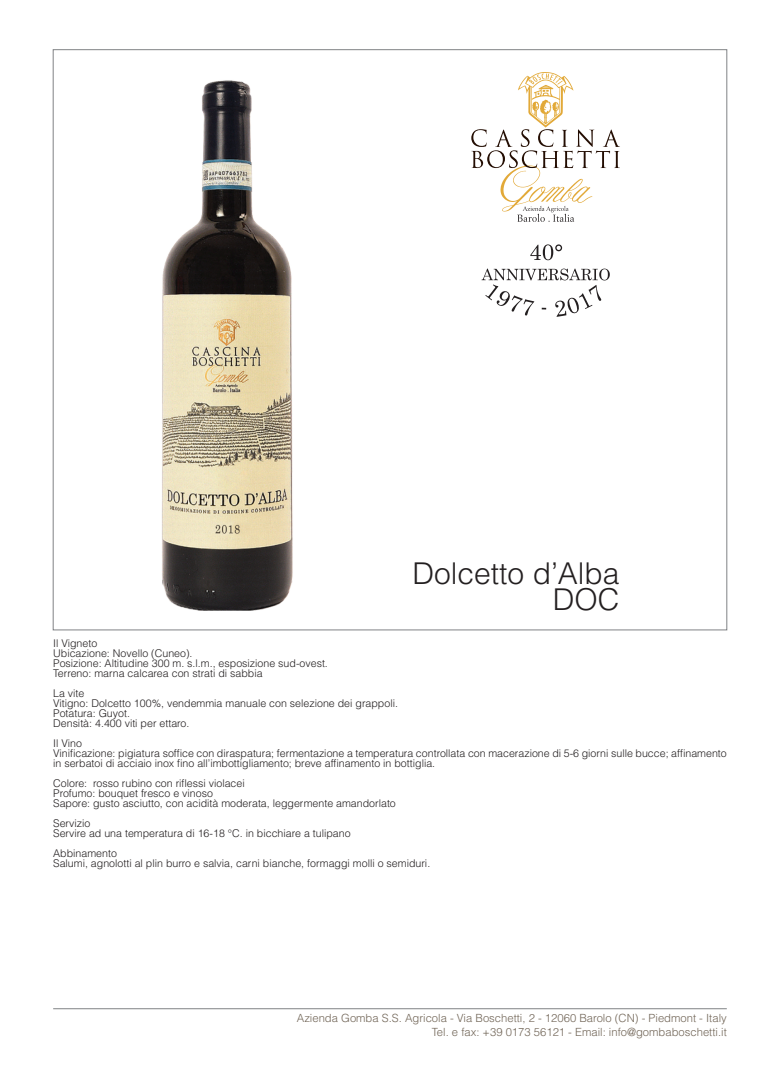
<style>
.page{position:relative;width:780px;height:1088px;background:#fff}
.page>*{position:absolute;margin:0;border:0;box-sizing:border-box;transform-origin:0 0}
.t1{font:300 30px/26.2px "Helvetica";color:#231f20;text-align:right}
.t2{font:300 11.25px/13.5px "Helvetica";color:#716557;text-align:right}
.t3{font:300 10.62px/10px "Helvetica";color:#231f20}
</style>
<div class="page">
<hr style="left:53px;top:1008px;width:673px;height:1px;background:#808285">
<img style="left:162px;top:80px;width:131px;height:530px">
<svg style="left:471px;top:72px;width:149px;height:150px"></svg>
<svg style="left:530px;top:244px;width:32px;height:16px"></svg>
<svg style="left:481px;top:269px;width:128px;height:48px"></svg>
<h1 class="t1" style="left:412px;top:559px;width:208px">Dolcetto d’Alba<br>DOC</h1>
<p class="t3" style="left:53px;top:638px;width:276px">Il Vigneto<br>Ubicazione: Novello (Cuneo).<br>Posizione: Altitudine 300 m. s.l.m., esposizione sud-ovest.<br>Terreno: marna calcarea con strati di sabbia</p>
<p class="t3" style="left:53px;top:688px;width:346px">La vite<br>Vitigno: Dolcetto 100%, vendemmia manuale con selezione dei grappoli.<br>Potatura: Guyot.<br>Densità: 4.400 viti per ettaro.</p>
<p class="t3" style="left:53px;top:738px;width:675px">Il Vino<br>Vinificazione: pigiatura soffice con diraspatura; fermentazione a temperatura controllata con macerazione di 5-6 giorni sulle bucce; affinamento in serbatoi di acciaio inox fino all’imbottigliamento; breve affinamento in bottiglia.</p>
<p class="t3" style="left:53px;top:778px;width:344px">Colore: rosso rubino con riflessi violacei<br>Profumo: bouquet fresco e vinoso<br>Sapore: gusto asciutto, con acidità moderata, leggermente amandorlato</p>
<p class="t3" style="left:53px;top:818px;width:299px">Servizio<br>Servire ad una temperatura di 16-18 °C. in bicchiare a tulipano</p>
<p class="t3" style="left:53px;top:848px;width:378px">Abbinamento<br>Salumi, agnolotti al plin burro e salvia, carni bianche, formaggi molli o semiduri.</p>
<p class="t2" style="left:297px;top:1011px;width:431px">Azienda Gomba S.S. Agricola - Via Boschetti, 2 - 12060 Barolo (CN) - Piedmont - Italy<br>Tel. e fax: +39 0173 56121 - Email: info@gombaboschetti.it</p>
</div>
